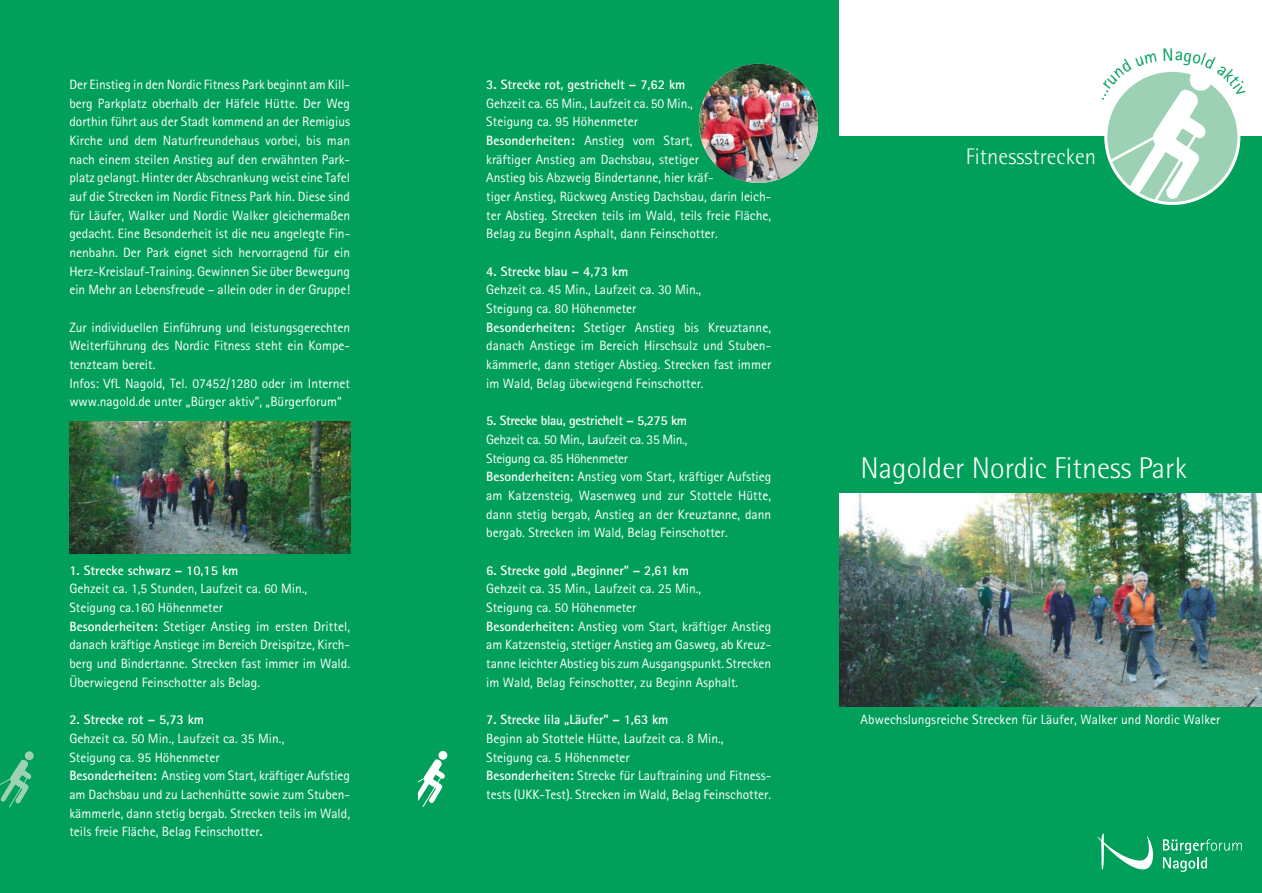
<style>
.page{position:relative;width:1262px;height:893px;background:#fff}
.page>*{position:absolute;margin:0;border:0;box-sizing:border-box;transform-origin:0 0}
.t1{font:300 30px "Rotis Semi Sans";color:#fff}
.t2{font:300 22.5px "Rotis Semi Sans";letter-spacing:.005em;color:#fff}
.t3{font:13.5px/18.6px "Rotis Sans Serif";color:#fff}
.t4{font:700 13.5px "Rotis Sans Serif";letter-spacing:-.005em;color:#fff}
.t5{font:700 13.5px "Rotis Sans Serif";letter-spacing:-.025em;color:#fff}
.s1{font-weight:700}
</style>
<div class="page">
<div style="left:0;top:0;width:1261px;height:892px;background:#00a05b"></div>
<div style="left:839px;top:0;width:422px;height:136px;background:#fff"></div>
<svg style="left:1097px;top:833px;width:57px;height:37px"></svg>
<svg style="left:1162px;top:839px;width:79px;height:32px"></svg>
<img style="left:839px;top:493px;width:422px;height:213px">
<img style="left:69px;top:421px;width:281px;height:132px">
<div style="left:438px;top:750px;width:9px;height:9px;background:#fff;border-radius:50%"></div>
<svg style="left:418px;top:758px;width:28px;height:49px"></svg>
<div style="left:25px;top:751px;width:9px;height:9px;background:#9cd2b3;border-radius:50%"></div>
<svg style="left:0;top:759px;width:32px;height:48px"></svg>
<img style="left:699px;top:64px;width:119px;height:119px;border-radius:50%">
<svg style="left:1104px;top:71px;width:137px;height:134px"></svg>
<p class="t3" style="left:69px;top:76px;width:282px;text-align:justify">Der Einstieg in den Nordic Fitness Park beginnt am Kill&shy;berg Parkplatz oberhalb der Häfele Hütte. Der Weg dorthin führt aus der Stadt kommend an der Remigius Kirche und dem Naturfreundehaus vorbei, bis man nach einem steilen Anstieg auf den erwähnten Park&shy;platz gelangt. Hinter der Abschrankung weist eine Tafel auf die Strecken im Nordic Fitness Park hin. Diese sind für Läufer, Walker und Nordic Walker gleichermaßen gedacht. Eine Besonderheit ist die neu angelegte Fin&shy;nenbahn. Der Park eignet sich hervorragend für ein Herz-Kreislauf-Training. Gewinnen Sie über Bewegung ein Mehr an Lebensfreude – allein oder in der Gruppe!</p>
<p class="t3" style="left:69px;top:319px;width:282px">Zur individuellen Einführung und leistungsgerechten Weiterführung des Nordic Fitness steht ein Kompe&shy;tenzteam bereit.<br>Infos: VfL Nagold, Tel. 07452/1280 oder im Internet www.nagold.de unter „Bürger aktiv”, „Bürgerforum“</p>
<p class="t4" style="left:69px;top:565px;width:171px">1. Strecke schwarz – 10,15 km</p>
<p class="t3" style="left:69px;top:581px;width:282px">Gehzeit ca. 1,5 Stunden, Laufzeit ca. 60 Min., Steigung ca.160 Höhenmeter<br><span class="s1">Besonderheiten:</span> Stetiger Anstieg im ersten Drittel, danach kräftige Anstiege im Bereich Dreispitze, Kirch&shy;berg und Bindertanne. Strecken fast immer im Wald.<br>Überwiegend Feinschotter als Belag.</p>
<p class="t4" style="left:69px;top:714px;width:136px">2. Strecke rot – 5,73 km</p>
<p class="t3" style="left:69px;top:730px;width:282px">Gehzeit ca. 50 Min., Laufzeit ca. 35 Min.,<br>Steigung ca. 95 Höhenmeter<br><span class="s1">Besonderheiten:</span> Anstieg vom Start, kräftiger Aufstieg am Dachsbau und zu Lachenhütte sowie zum Stuben&shy;kämmerle, dann stetig bergab. Strecken teils im Wald, teils freie Fläche, Belag Feinschotter<span class="s1">.</span></p>
<p class="t4" style="left:486px;top:79px;width:201px">3. Strecke rot, gestrichelt – 7,62 km</p>
<p class="t3" style="left:486px;top:95px;width:286px">Gehzeit ca. 65 Min., Laufzeit ca. 50 Min.,<br>Steigung ca. 95 Höhenmeter<br><span class="s1">Besonderheiten:</span> Anstieg vom Start,<br>kräftiger Anstieg am Dachsbau, stetiger<br>Anstieg bis Abzweig Bindertanne, hier kräf-<br>tiger Anstieg, Rückweg Anstieg Dachsbau, darin leich&shy;ter Abstieg. Strecken teils im Wald, teils freie Fläche, Belag zu Beginn Asphalt, dann Feinschotter.</p>
<p class="t4" style="left:486px;top:266px;width:144px">4. Strecke blau – 4,73 km</p>
<p class="t3" style="left:486px;top:282px;width:286px">Gehzeit ca. 45 Min., Laufzeit ca. 30 Min.,<br>Steigung ca. 80 Höhenmeter<br><span class="s1">Besonderheiten:</span> Stetiger Anstieg bis Kreuztanne, danach Anstiege im Bereich Hirschsulz und Stuben&shy;kämmerle, dann stetiger Abstieg. Strecken fast immer im Wald, Belag übewiegend Feinschotter.</p>
<p class="t5" style="left:486px;top:416px;width:202px">5. Strecke blau, gestrichelt – 5,275 km</p>
<p class="t3" style="left:486px;top:431px;width:286px">Gehzeit ca. 50 Min., Laufzeit ca. 35 Min.,<br>Steigung ca. 85 Höhenmeter<br><span class="s1">Besonderheiten:</span> Anstieg vom Start, kräftiger Aufstieg am Katzensteig, Wasenweg und zur Stottele Hütte, dann stetig bergab, Anstieg an der Kreuztanne, dann bergab. Strecken im Wald, Belag Feinschotter.</p>
<p class="t4" style="left:486px;top:565px;width:204px">6. Strecke gold „Beginner” – 2,61 km</p>
<p class="t3" style="left:486px;top:581px;width:286px">Gehzeit ca. 35 Min., Laufzeit ca. 25 Min.,<br>Steigung ca. 50 Höhenmeter<br><span class="s1">Besonderheiten:</span> Anstieg vom Start, kräftiger Anstieg am Katzensteig, stetiger Anstieg am Gasweg, ab Kreuz&shy;tanne leichter Abstieg bis zum Ausgangspunkt. Strecken im Wald, Belag Feinschotter, zu Beginn Asphalt.</p>
<p class="t4" style="left:486px;top:714px;width:184px">7. Strecke lila „Läufer” – 1,63 km</p>
<p class="t3" style="left:486px;top:730px;width:286px">Beginn ab Stottele Hütte, Laufzeit ca. 8 Min., Steigung ca. 5 Höhenmeter<br><span class="s1">Besonderheiten:</span> Strecke für Lauftraining und Fitness&shy;tests (UKK-Test). Strecken im Wald, Belag Feinschotter.</p>
<h2 class="t2" style="left:966px;top:148px;width:132px">Fitnessstrecken</h2>
<h1 class="t1" style="left:860px;top:457px;width:328px">Nagolder Nordic Fitness Park</h1>
<p class="t3" style="left:860px;top:711px;width:361px">Abwechslungsreiche Strecken für Läufer, Walker und Nordic Walker</p>
</div>
